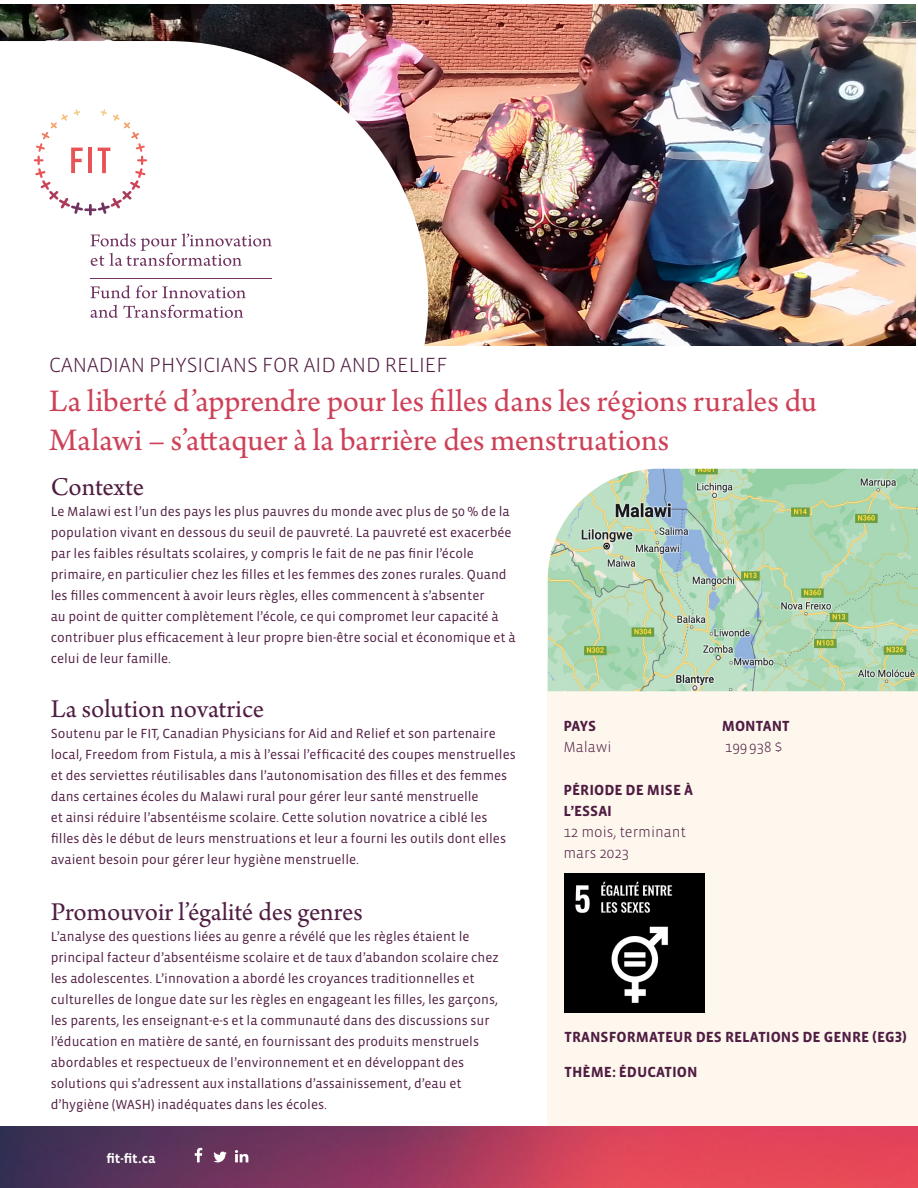
<style>
.page{position:relative;width:918px;height:1188px;background:#fff}
.page>*{position:absolute;margin:0;border:0;box-sizing:border-box;transform-origin:0 0}
.t1{font:33px/39px "Arno Pro";color:#cd4158}
.t2{font:27px "Arno Pro";color:#501d42}
.t3{font:300 21px "Vista Sans OTCE";color:#501d42}
.t4{font:700 15px/21px "Vista Sans OTCE";color:#501d42}
.t5{font:300 15px/21px "Vista Sans OTCE";color:#501d42}
.t6{font:13.5px/21px "Vista Sans OTCE";color:#501d42}
.t7{font:700 13.5px "Vista Sans OTCE";color:#fff}
</style>
<div class="page">
<img style="left:0;top:4px;width:916px;height:342px">
<svg style="left:0;top:41px;width:428px;height:305px"></svg>
<div style="left:547px;top:660px;width:371px;height:528px;background:#fdf7ee"></div>
<img style="left:548px;top:469px;width:370px;height:222px">
<svg style="left:90px;top:285px;width:40px;height:13px"></svg>
<svg style="left:136px;top:285px;width:110px;height:13px"></svg>
<svg style="left:91px;top:305px;width:152px;height:13px"></svg>
<svg style="left:90px;top:233px;width:182px;height:33px"></svg>
<hr style="left:90px;top:278px;width:182px;height:1px;background:#703260">
<svg style="left:34px;top:109px;width:113px;height:107px"></svg>
<img style="left:565px;top:874px;width:139px;height:139px">
<img style="left:0;top:1126px;width:918px;height:62px">
<svg style="left:213px;top:1152px;width:14px;height:10px"></svg>
<svg style="left:195px;top:1148px;width:7px;height:14px"></svg>
<svg style="left:235px;top:1150px;width:13px;height:12px"></svg>
<h3 class="t3" style="left:49px;top:353px;width:400px">CANADIAN PHYSICIANS FOR AID AND RELIEF</h3>
<h1 class="t1" style="left:49px;top:383px;width:769px">La liberté d’apprendre pour les filles dans les régions rurales du<br>Malawi – s’attaquer à la barrière des menstruations</h1>
<h2 class="t2" style="left:51px;top:471px;width:95px">Contexte</h2>
<p class="t6" style="left:51px;top:500px;width:466px">Le Malawi est l’un des pays les plus pauvres du monde avec plus de 50 % de la population vivant en dessous du seuil de pauvreté. La pauvreté est exacerbée par les faibles résultats scolaires, y compris le fait de ne pas finir l’école primaire, en particulier chez les filles et les femmes des zones rurales. Quand les filles commencent à avoir leurs règles, elles commencent à s’absenter<br>au point de quitter complètement l’école, ce qui compromet leur capacité à contribuer plus efficacement à leur propre bien-être social et économique et à celui de leur famille.</p>
<h2 class="t2" style="left:51px;top:693px;width:215px">La solution novatrice</h2>
<p class="t6" style="left:51px;top:722px;width:467px">Soutenu par le FIT, Canadian Physicians for Aid and Relief et son partenaire local, Freedom from Fistula, a mis à l’essai l’efficacité des coupes menstruelles et des serviettes réutilisables dans l’autonomisation des filles et des femmes dans certaines écoles du Malawi rural pour gérer leur santé menstruelle<br>et ainsi réduire l’absentéisme scolaire. Cette solution novatrice a ciblé les filles dès le début de leurs menstruations et leur a fourni les outils dont elles avaient besoin pour gérer leur hygiène menstruelle.</p>
<h2 class="t2" style="left:51px;top:896px;width:313px">Promouvoir l’égalité des genres</h2>
<p class="t6" style="left:51px;top:926px;width:450px">L’analyse des questions liées au genre a révélé que les règles étaient le principal facteur d’absentéisme scolaire et de taux d’abandon scolaire chez les adolescentes. L’innovation a abordé les croyances traditionnelles et culturelles de longue date sur les règles en engageant les filles, les garçons, les parents, les enseignant-e-s et la communauté dans des discussions sur l’éducation en matière de santé, en fournissant des produits menstruels abordables et respectueux de l’environnement et en développant des solutions qui s’adressent aux installations d’assainissement, d’eau et d’hygiène (WASH) inadéquates dans les écoles.</p>
<p class="t4" style="left:563px;top:716px;width:34px">PAYS</p>
<p class="t5" style="left:563px;top:737px;width:50px">Malawi</p>
<p class="t4" style="left:563px;top:779px;width:131px">PÉRIODE DE MISE À<br>L’ESSAI</p>
<p class="t5" style="left:563px;top:821px;width:124px">12 mois, terminant mars 2023</p>
<p class="t4" style="left:722px;top:716px;width:69px">MONTANT</p>
<p class="t5" style="left:725px;top:737px;width:59px">199938 $</p>
<p class="t4" style="left:565px;top:1027px;width:344px">TRANSFORMATEUR DES RELATIONS DE GENRE (EG3)</p>
<p class="t4" style="left:565px;top:1061px;width:134px">THÈME: ÉDUCATION</p>
<p class="t7" style="left:106px;top:1151px;width:51px">fit-fit.ca</p>
</div>
